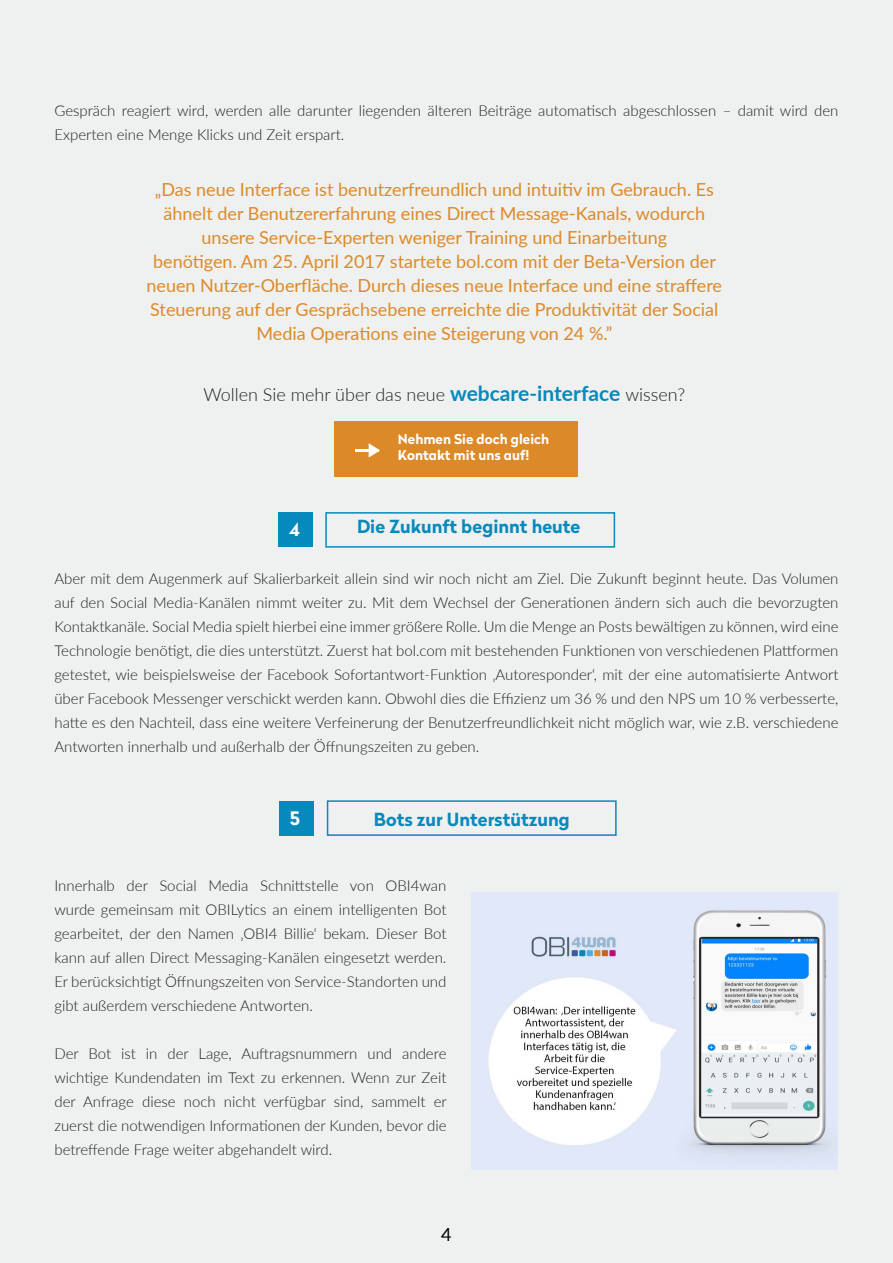
<style>
.page{position:relative;width:893px;height:1263px;background:#eff0f0}
.page>*{position:absolute;margin:0;border:0;box-sizing:border-box;transform-origin:0 0}
.t1{font:700 18.45px "Radikal W01";color:#fff}
.t2{font:18px/24px "Lato";color:#dc8a28;text-align:center}
.t3{font:300 18px "Lato";color:#221f20}
.t4{font:700 18px "Radikal W01";color:#0689bc}
.t5{font:18px "Lato";color:#000}
.t6{font:300 15px/24px "Lato";color:#221f20;text-align:justify}
.t7{font:700 13.5px/16.2px "Radikal W01";color:#fff}
.s1{font-weight:700;font-size:21px;color:#0689bc}
</style>
<div class="page">
<div style="left:327px;top:800px;width:290px;height:36px;border:2px solid #0689bc"></div>
<div style="left:278px;top:512px;width:35px;height:34px;background:#0689bc"></div>
<div style="left:325px;top:512px;width:290px;height:36px;border:2px solid #0689bc"></div>
<div style="left:279px;top:801px;width:34px;height:35px;background:#0689bc"></div>
<div style="left:335px;top:421px;width:243px;height:56px;background:#dc8a28"></div>
<hr style="left:355px;top:449px;width:23px;height:3px;background:#fff">
<svg style="left:369px;top:443px;width:11px;height:15px"></svg>
<img style="left:472px;top:892px;width:365px;height:277px">
<p class="t6" style="left:54px;top:98px;width:786px">Gespräch reagiert wird, werden alle darunter liegenden älteren Beiträge automatisch abgeschlossen – damit wird den<br>Experten eine Menge Klicks und Zeit erspart.</p>
<p class="t2" style="left:147px;top:177px;width:577px">„Das neue Interface ist benutzerfreundlich und intuitiv im Gebrauch. Es ähnelt der Benutzererfahrung eines Direct Message-Kanals, wodurch unsere Service-Experten weniger Training und Einarbeitung<br>benötigen. Am 25. April 2017 startete bol.com mit der Beta-Version der neuen Nutzer-Oberfläche. Durch dieses neue Interface und eine straffere Steuerung auf der Gesprächsebene erreichte die Produktivität der Social Media Operations eine Steigerung von 24 %.”</p>
<p class="t3" style="left:203px;top:382px;width:483px">Wollen Sie mehr über das neue <span class="s1">webcare-interface</span> wissen?</p>
<p class="t7" style="left:398px;top:431px;width:153px">Nehmen Sie doch gleich<br>Kontakt mit uns auf!</p>
<p class="t1" style="left:289px;top:517px;width:12px">4</p>
<p class="t4" style="left:357px;top:515px;width:225px">Die Zukunft beginnt heute</p>
<p class="t6" style="left:54px;top:566px;width:786px">Aber mit dem Augenmerk auf Skalierbarkeit allein sind wir noch nicht am Ziel. Die Zukunft beginnt heute. Das Volumen auf den Social Media-Kanälen nimmt weiter zu. Mit dem Wechsel der Generationen ändern sich auch die bevorzugten Kontaktkanäle. Social Media spielt hierbei eine immer größere Rolle. Um die Menge an Posts bewältigen zu können, wird eine Technologie benötigt, die dies unterstützt. Zuerst hat bol.com mit bestehenden Funktionen von verschiedenen Plattformen getestet, wie beispielsweise der Facebook Sofortantwort-Funktion ‚Autoresponder‘, mit der eine automatisierte Antwort über Facebook Messenger verschickt werden kann. Obwohl dies die Effizienz um 36 % und den NPS um 10 % verbesserte, hatte es den Nachteil, dass eine weitere Verfeinerung der Benutzerfreundlichkeit nicht möglich war, wie z.B. verschiedene Antworten innerhalb und außerhalb der Öffnungszeiten zu geben.</p>
<p class="t1" style="left:290px;top:806px;width:12px">5</p>
<p class="t4" style="left:374px;top:808px;width:197px">Bots zur Unterstützung</p>
<p class="t6" style="left:54px;top:873px;width:394px">Innerhalb der Social Media Schnittstelle von OBI4wan wurde gemeinsam mit OBILytics an einem intelligenten Bot gearbeitet, der den Namen ‚OBI4 Billie‘ bekam. Dieser Bot kann auf allen Direct Messaging-Kanälen eingesetzt werden.<br>Er berücksichtigt Öffnungszeiten von Service-Standorten und gibt außerdem verschiedene Antworten.</p>
<p class="t6" style="left:54px;top:1041px;width:394px">Der Bot ist in der Lage, Auftragsnummern und andere wichtige Kundendaten im Text zu erkennen. Wenn zur Zeit der Anfrage diese noch nicht verfügbar sind, sammelt er zuerst die notwendigen Informationen der Kunden, bevor die betreffende Frage weiter abgehandelt wird.</p>
<p class="t5" style="left:441px;top:1222px;width:12px">4</p>
</div>
